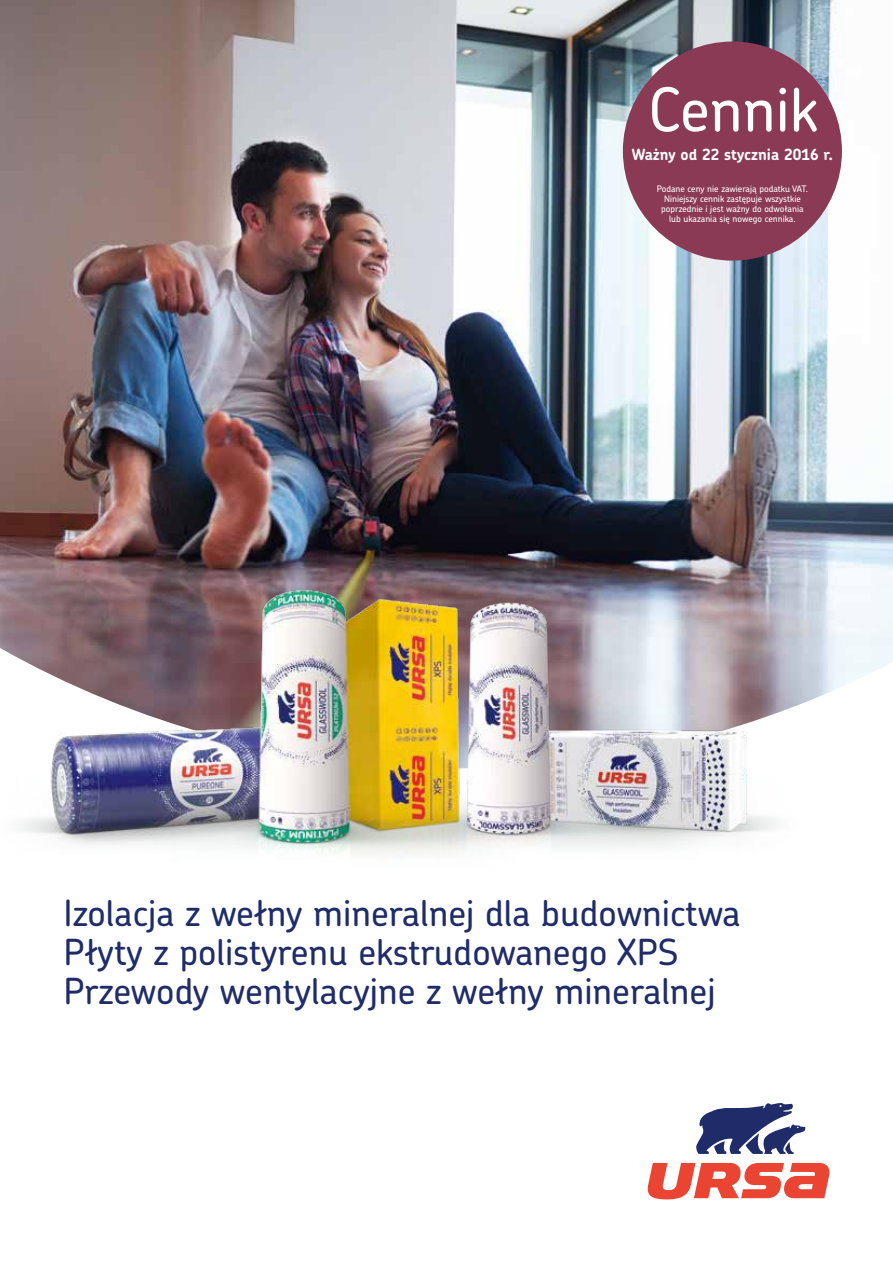
<style>
.page{position:relative;width:893px;height:1263px;background:#fff}
.page>*{position:absolute;margin:0;border:0;box-sizing:border-box;transform-origin:0 0}
.t1{font:500 60.3px "Chevin Std";color:#fff}
.t2{font:500 36px/39px "Chevin Pro";color:#1f2c69}
.t3{font:700 15.45px "Chevin Pro";color:#fff}
.t4{font:500 9px/10.1px "Chevin Std";color:#fff;text-align:center}
</style>
<div class="page">
<img style="left:0;top:0;width:893px;height:543px">
<svg style="left:696px;top:1103px;width:109px;height:51px"></svg>
<svg style="left:647px;top:1163px;width:183px;height:36px"></svg>
<img style="left:0;top:543px;width:893px;height:313px">
<div style="left:623px;top:42px;width:219px;height:219px;background:#8b3a56;border-radius:50%"></div>
<h1 class="t1" style="left:648px;top:69px;width:171px">Cennik</h1>
<h3 class="t3" style="left:632px;top:144px;width:203px">Ważny od 22 stycznia 2016 r.</h3>
<p class="t4" style="left:657px;top:183px;width:153px">Podane ceny nie zawierają podatku VAT.<br>Niniejszy cennik zastępuje wszystkie poprzednie i jest ważny do odwołania lub ukazania się nowego cennika.</p>
<h2 class="t2" style="left:64px;top:892px;width:679px">Izolacja z wełny mineralnej dla budownictwa<br>Płyty z polistyrenu ekstrudowanego XPS<br>Przewody wentylacyjne z wełny mineralnej</h2>
</div>
